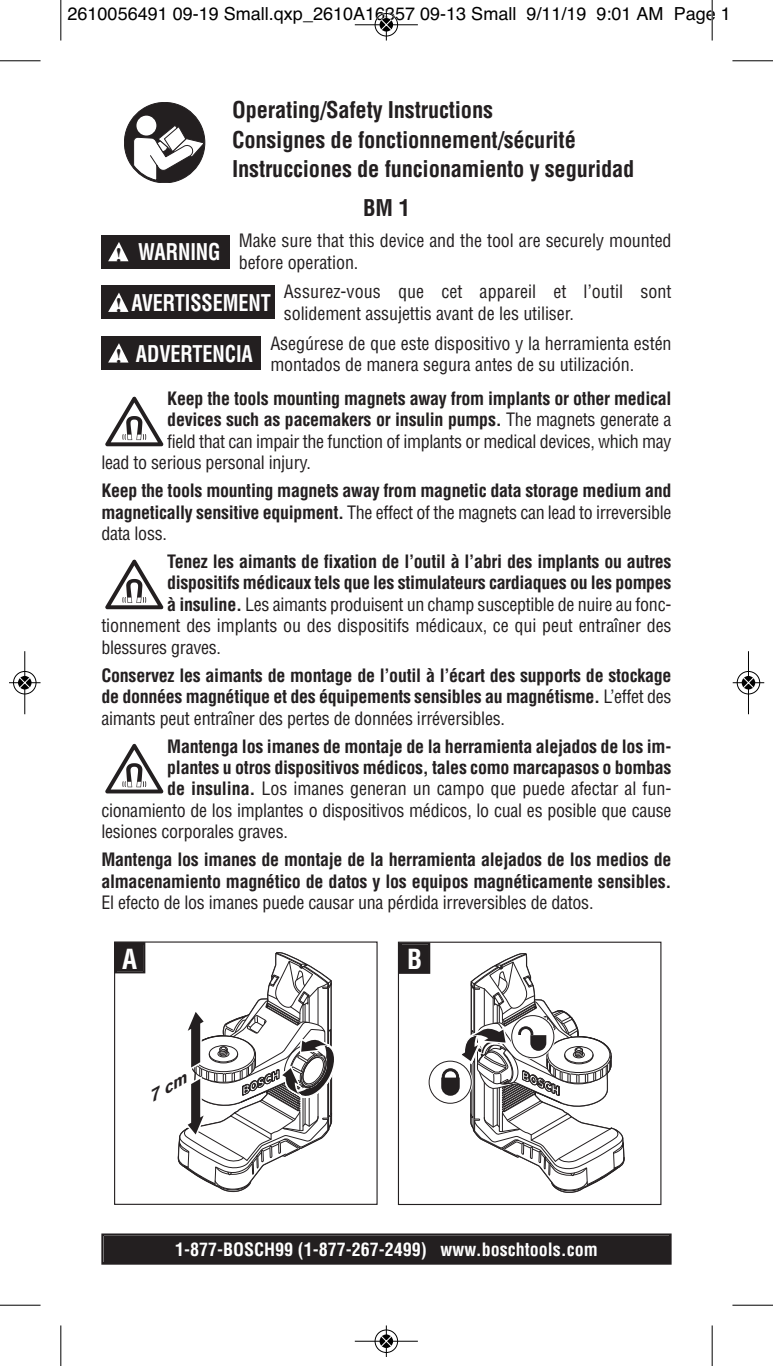
<style>
.page{position:relative;width:773px;height:1366px;background:#fff}
.page>*{position:absolute;margin:0;border:0;box-sizing:border-box;transform-origin:0 0}
.t1{font:700 condensed 27px "Helvetica";color:#fff}
.t2{font:700 condensed 22.5px/29.7px "Helvetica";letter-spacing:-.01em;color:#231f20}
.t3{font:700 condensed 22.5px "Helvetica";letter-spacing:-.005em;color:#fff;scale:.9 1}
.t4{font:700 condensed 18px/21.4px "Helvetica";letter-spacing:-.015em;color:#231f20;text-align:justify}
.t5{font:condensed 18px/21.6px "Helvetica";letter-spacing:-.005em;color:#231f20}
.t6{font:18px "Helvetica";color:#000}
.t7{font:700 condensed 18px "Helvetica";color:#fff}
.s1{font-family:"Times";font-stretch:normal;font-size:20.25px;color:#231f20}
.s2{font-weight:400}
.s3{font-weight:700}
</style>
<div class="page">
<div style="left:104px;top:1235px;width:565px;height:27px;background:#231f20"></div>
<div style="left:101px;top:1233px;width:570px;height:31px;border:2px solid #231f20"></div>
<div style="left:101px;top:235px;width:129px;height:33px;background:#231f20"></div>
<svg style="left:108px;top:242px;width:20px;height:19px"></svg>
<div style="left:101px;top:286px;width:173px;height:33px;background:#231f20"></div>
<svg style="left:108px;top:292px;width:20px;height:20px"></svg>
<div style="left:101px;top:336px;width:160px;height:33px;background:#231f20"></div>
<svg style="left:108px;top:343px;width:20px;height:19px"></svg>
<div style="left:124px;top:102px;width:81px;height:81px;background:#231f20;border-radius:50%"></div>
<div style="left:136px;top:116px;width:20px;height:19px;background:#fff;border-radius:50%"></div>
<svg style="left:133px;top:124px;width:72px;height:57px"></svg>
<svg style="left:429px;top:1061px;width:42px;height:42px"></svg>
<div style="left:428px;top:1060px;width:43px;height:43px;border:1px solid #231f20;border-radius:50%"></div>
<svg style="left:438px;top:953px;width:187px;height:240px"></svg>
<div style="left:397px;top:941px;width:264px;height:263px;border:1px solid #231f20"></div>
<div style="left:116px;top:944px;width:27px;height:27px;background:#231f20"></div>
<div style="left:114px;top:942px;width:31px;height:31px;border:2px solid #231f20"></div>
<div style="left:401px;top:944px;width:26px;height:27px;background:#231f20"></div>
<div style="left:398px;top:942px;width:32px;height:31px;border:2px solid #231f20"></div>
<svg style="left:105px;top:396px;width:59px;height:51px"></svg>
<svg style="left:105px;top:559px;width:59px;height:51px"></svg>
<svg style="left:105px;top:743px;width:59px;height:51px"></svg>
<hr style="left:60px;top:0;width:1px;height:41px;background:#000">
<hr style="left:0;top:60px;width:40px;height:1px;background:#000">
<hr style="left:711px;top:0;width:1px;height:41px;background:#000">
<hr style="left:732px;top:60px;width:40px;height:1px;background:#000">
<hr style="left:60px;top:1325px;width:1px;height:40px;background:#000">
<hr style="left:0;top:1304px;width:40px;height:1px;background:#000">
<hr style="left:711px;top:1325px;width:1px;height:40px;background:#000">
<hr style="left:732px;top:1304px;width:40px;height:1px;background:#000">
<div style="left:374px;top:13px;width:24px;height:24px;border:1px solid #fff;border-radius:50%"></div>
<hr style="left:354px;top:24px;width:63px;height:1px;background:#000">
<hr style="left:385px;top:9px;width:1px;height:32px;background:#000">
<div style="left:374px;top:13px;width:23px;height:23px;border:1px solid #000;border-radius:50%"></div>
<svg style="left:379px;top:18px;width:14px;height:14px"></svg>
<svg style="left:380px;top:19px;width:12px;height:11px"></svg>
<div style="left:374px;top:1328px;width:24px;height:24px;border:1px solid #fff;border-radius:50%"></div>
<hr style="left:354px;top:1340px;width:63px;height:1px;background:#000">
<hr style="left:385px;top:1325px;width:1px;height:31px;background:#000">
<div style="left:374px;top:1329px;width:23px;height:23px;border:1px solid #000;border-radius:50%"></div>
<svg style="left:379px;top:1334px;width:14px;height:13px"></svg>
<svg style="left:380px;top:1335px;width:12px;height:11px"></svg>
<div style="left:13px;top:670px;width:24px;height:24px;border:1px solid #fff;border-radius:50%"></div>
<hr style="left:24px;top:651px;width:1px;height:63px;background:#000">
<hr style="left:9px;top:682px;width:31px;height:1px;background:#000">
<div style="left:13px;top:671px;width:23px;height:23px;border:1px solid #000;border-radius:50%"></div>
<svg style="left:18px;top:676px;width:14px;height:13px"></svg>
<svg style="left:19px;top:677px;width:11px;height:11px"></svg>
<div style="left:736px;top:670px;width:24px;height:24px;border:1px solid #fff;border-radius:50%"></div>
<svg style="left:740px;top:675px;width:15px;height:15px"></svg>
<hr style="left:747px;top:651px;width:1px;height:63px;background:#000">
<hr style="left:732px;top:682px;width:31px;height:1px;background:#000">
<div style="left:736px;top:671px;width:23px;height:23px;border:1px solid #000;border-radius:50%"></div>
<svg style="left:741px;top:676px;width:13px;height:13px"></svg>
<svg style="left:742px;top:677px;width:11px;height:11px"></svg>
<svg style="left:177px;top:952px;width:157px;height:240px"></svg>
<p class="t6" style="left:68px;top:4px;width:664px">2610056491 09-19 Small.qxp_2610A16357 09-13 Small 9/11/19 9:01 AM Page 1</p>
<p class="t2" style="left:232px;top:96px;width:403px">Operating/Safety Instructions<br>Consignes de fonctionnement/sécurité<br>Instrucciones de funcionamiento y seguridad</p>
<p class="t2" style="left:363px;top:193px;width:48px">BM 1</p>
<p class="t5" style="left:239px;top:230px;width:434px">Make sure that this device and the tool are securely mounted before operation.</p>
<p class="t5" style="left:284px;top:281px;width:389px">Assurez-vous que cet appareil et l’outil sont solidement assujettis avant de les utiliser.</p>
<p class="t5" style="left:270px;top:333px;width:402px">Asegúrese de que este dispositivo y la herramienta estén montados de manera segura antes de su utilización.</p>
<p class="t3" style="left:115px;top:239px;width:118px"><span class="s1">!</span> WARNING</p>
<p class="t3" style="left:115px;top:290px;width:174px"><span class="s1">!</span> AVERTISSEMENT</p>
<p class="t3" style="left:115px;top:341px;width:154px"><span class="s1">!</span> ADVERTENCIA</p>
<p class="t4" style="left:167px;top:388px;width:505px">Keep the tools mounting magnets away from implants or other medical</p>
<p class="t4" style="left:167px;top:409px;width:505px">devices such as pacemakers or insulin pumps. <span class="s2">The magnets generate a</span></p>
<p class="t5" style="left:167px;top:430px;width:505px">field that can impair the function of implants or medical devices, which may</p>
<p class="t5" style="left:101px;top:452px;width:211px">lead to serious personal injury.</p>
<p class="t4" style="left:101px;top:480px;width:571px">Keep the tools mounting magnets away from magnetic data storage medium and magnetically sensitive equipment. <span class="s2">The effect of the magnets can lead to irreversible data loss.</span></p>
<p class="t4" style="left:167px;top:551px;width:505px">Tenez les aimants de fixation de l’outil à l’abri des implants ou autres</p>
<p class="t4" style="left:167px;top:572px;width:505px">dispositifs médicaux tels que les stimulateurs cardiaques ou les pompes</p>
<p class="t5" style="left:167px;top:593px;width:505px"><span class="s3">à insuline.</span> Les aimants produisent un champ susceptible de nuire au fonc-</p>
<p class="t5" style="left:101px;top:615px;width:571px">tionnement des implants ou des dispositifs médicaux, ce qui peut entraîner des</p>
<p class="t5" style="left:101px;top:636px;width:121px">blessures graves.</p>
<p class="t4" style="left:101px;top:664px;width:571px">Conservez les aimants de montage de l’outil à l’écart des supports de stockage de données magnétique et des équipements sensibles au magnétisme. <span class="s2">L’effet des aimants peut entraîner des pertes de données irréversibles.</span></p>
<p class="t4" style="left:167px;top:735px;width:505px">Mantenga los imanes de montaje de la herramienta alejados de los im-</p>
<p class="t4" style="left:167px;top:757px;width:505px">plantes u otros dispositivos médicos, tales como marcapasos o bombas</p>
<p class="t5" style="left:167px;top:778px;width:505px"><span class="s3">de insulina.</span> Los imanes generan un campo que puede afectar al fun-</p>
<p class="t5" style="left:101px;top:799px;width:571px">cionamiento de los implantes o dispositivos médicos, lo cual es posible que cause</p>
<p class="t5" style="left:101px;top:821px;width:188px">lesiones corporales graves.</p>
<p class="t4" style="left:101px;top:849px;width:571px">Mantenga los imanes de montaje de la herramienta alejados de los medios de almacenamiento magnético de datos y los equipos magnéticamente sensibles.</p>
<p class="t5" style="left:101px;top:892px;width:493px">El efecto de los imanes puede causar una pérdida irreversibles de datos.</p>
<h1 class="t1" style="left:122px;top:943px;width:17px">A</h1>
<h1 class="t1" style="left:407px;top:944px;width:17px">B</h1>
<p class="t7" style="left:175px;top:1239px;width:424px">1-877-BOSCH99 (1-877-267-2499) www.boschtools.com</p>
</div>
